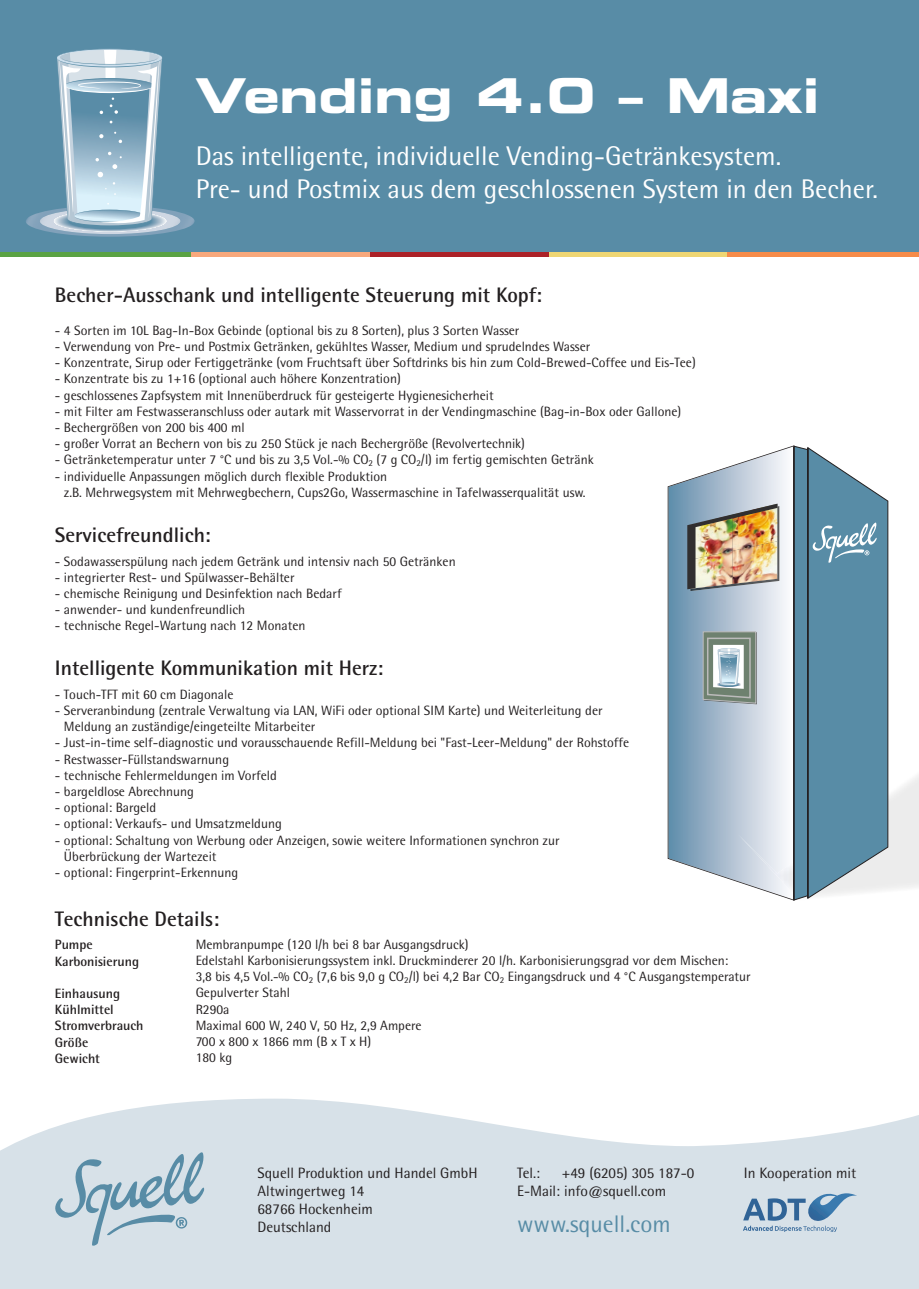
<style>
.page{position:relative;width:919px;height:1289px;background:#fff}
.page>*{position:absolute;margin:0;border:0;box-sizing:border-box;transform-origin:0 0}
.t1{font:48px "Eurostile Bold Extended Two";color:#fff}
.t2{font:27px/32.4px "Rotis Semi Sans";color:#fff}
.t3{font:24px "Rotis Semi Sans";color:#588ca6}
.t4{font:700 21px "Rotis Semi Sans";color:#231f20}
.t5{font:15px/18px "Rotis Semi Sans";color:#231f20}
.t6{font:13.5px/16.2px "Rotis Semi Sans";color:#231f20}
.t7{font:700 13.5px/16.2px "Rotis Semi Sans";color:#231f20}
</style>
<div class="page">
<img style="left:888px;top:770px;width:30px;height:119px">
<svg style="left:667px;top:446px;width:125px;height:454px"></svg>
<img style="left:690px;top:506px;width:89px;height:85px">
<img style="left:777px;top:506px;width:1px;height:73px">
<img style="left:687px;top:503px;width:90px;height:86px">
<svg style="left:0;top:1098px;width:918px;height:190px;background:#dce5eb"></svg>
<svg style="left:55px;top:1152px;width:149px;height:94px;background:#baced9"></svg>
<svg style="left:792px;top:445px;width:96px;height:456px;background:#6c96ac"></svg>
<svg style="left:743px;top:1191px;width:113px;height:40px;background:#a3bbd0"></svg>
<div style="left:0;top:0;width:918px;height:254px;background:#588ca6"></div>
<hr style="left:0;top:252px;width:191px;height:4px;background:#5aa244">
<hr style="left:191px;top:252px;width:179px;height:4px;background:#f8a87c">
<hr style="left:370px;top:252px;width:179px;height:4px;background:#ab2127">
<hr style="left:549px;top:252px;width:178px;height:4px;background:#efd673">
<hr style="left:727px;top:252px;width:191px;height:4px;background:#f68b49">
<svg style="left:702px;top:631px;width:54px;height:73px;background:#99a8a3"></svg>
<img style="left:26px;top:212px;width:168px;height:25px">
<img style="left:40px;top:209px;width:140px;height:25px">
<div style="left:58px;top:212px;width:104px;height:19px;background:#bbcad7;border-radius:50%"></div>
<svg style="left:59px;top:212px;width:102px;height:19px"></svg>
<div style="left:59px;top:212px;width:102px;height:18px;background:#8facc0;border-radius:50%"></div>
<div style="left:60px;top:212px;width:100px;height:18px;background:#93aec1;border-radius:50%"></div>
<div style="left:61px;top:212px;width:98px;height:18px;background:#8eabbf;border-radius:50%"></div>
<div style="left:62px;top:212px;width:96px;height:18px;background:#87a6bb;border-radius:50%"></div>
<svg style="left:64px;top:213px;width:92px;height:17px"></svg>
<div style="left:64px;top:213px;width:92px;height:16px;background:#628faa;border-radius:50%"></div>
<div style="left:65px;top:213px;width:90px;height:16px;background:#588ca6;border-radius:50%"></div>
<svg style="left:57px;top:48px;width:105px;height:179px"></svg>
<h1 class="t1" style="left:195px;top:62px;width:625px">Vending 4.0 – Maxi</h1>
<h2 class="t2" style="left:196px;top:140px;width:683px">Das intelligente, individuelle Vending-Getränkesystem.<br>Pre- und Postmix aus dem geschlossenen System in den Becher.</h2>
<h3 class="t4" style="left:55px;top:282px;width:488px">Becher-Ausschank und intelligente Steuerung mit Kopf:</h3>
<p class="t6" style="left:55px;top:322px;width:466px">- 4 Sorten im 10L Bag-In-Box Gebinde (optional bis zu 8 Sorten), plus 3 Sorten Wasser</p>
<p class="t6" style="left:55px;top:338px;width:537px">- Verwendung von Pre- und Postmix Getränken, gekühltes Wasser, Medium und sprudelndes Wasser</p>
<p class="t6" style="left:55px;top:354px;width:642px">- Konzentrate, Sirup oder Fertiggetränke (vom Fruchtsaft über Softdrinks bis hin zum Cold-Brewed-Coffee und Eis-Tee)</p>
<p class="t6" style="left:55px;top:370px;width:347px">- Konzentrate bis zu 1+16 (optional auch höhere Konzentration)</p>
<p class="t6" style="left:55px;top:387px;width:440px">- geschlossenes Zapfsystem mit Innenüberdruck für gesteigerte Hygienesicherheit</p>
<p class="t6" style="left:55px;top:403px;width:627px">- mit Filter am Festwasseranschluss oder autark mit Wasservorrat in der Vendingmaschine (Bag-in-Box oder Gallone)</p>
<p class="t6" style="left:55px;top:419px;width:191px">- Bechergrößen von 200 bis 400 ml</p>
<p class="t6" style="left:55px;top:435px;width:471px">- großer Vorrat an Bechern von bis zu 250 Stück je nach Bechergröße (Revolvertechnik)</p>
<p class="t6" style="left:55px;top:451px;width:540px">- Getränketemperatur unter 7 °C und bis zu 3,5 Vol.-% CO<sub>2</sub> (7 g CO<sub>2</sub>/l) im fertig gemischten Getränk</p>
<p class="t6" style="left:64px;top:468px;width:523px;text-indent:-9px">- individuelle Anpassungen möglich durch flexible Produktion<br>z.B. Mehrwegsystem mit Mehrwegbechern, Cups2Go, Wassermaschine in Tafelwasserqualität usw.</p>
<h3 class="t4" style="left:55px;top:522px;width:157px">Servicefreundlich:</h3>
<p class="t6" style="left:55px;top:553px;width:402px">- Sodawasserspülung nach jedem Getränk und intensiv nach 50 Getränken</p>
<p class="t6" style="left:55px;top:569px;width:241px">- integrierter Rest- und Spülwasser-Behälter</p>
<p class="t6" style="left:55px;top:585px;width:288px">- chemische Reinigung und Desinfektion nach Bedarf</p>
<p class="t6" style="left:55px;top:601px;width:192px">- anwender- und kundenfreundlich</p>
<p class="t6" style="left:55px;top:617px;width:252px">- technische Regel-Wartung nach 12 Monaten</p>
<h3 class="t4" style="left:55px;top:655px;width:330px">Intelligente Kommunikation mit Herz:</h3>
<p class="t6" style="left:55px;top:686px;width:180px">- Touch-TFT mit 60 cm Diagonale</p>
<p class="t6" style="left:64px;top:702px;width:540px;text-indent:-9px">- Serveranbindung (zentrale Verwaltung via LAN, WiFi oder optional SIM Karte) und Weiterleitung der<br>Meldung an zuständige/eingeteilte Mitarbeiter</p>
<p class="t6" style="left:55px;top:734px;width:575px">- Just-in-time self-diagnostic und vorausschauende Refill-Meldung bei "Fast-Leer-Meldung" der Rohstoffe</p>
<p class="t6" style="left:55px;top:750px;width:176px">- Restwasser-Füllstandswarnung</p>
<p class="t6" style="left:55px;top:767px;width:223px">- technische Fehlermeldungen im Vorfeld</p>
<p class="t6" style="left:55px;top:783px;width:140px">- bargeldlose Abrechnung</p>
<p class="t6" style="left:55px;top:799px;width:103px">- optional: Bargeld</p>
<p class="t6" style="left:55px;top:815px;width:228px">- optional: Verkaufs- und Umsatzmeldung</p>
<p class="t6" style="left:64px;top:831px;width:497px;text-indent:-9px">- optional: Schaltung von Werbung oder Anzeigen, sowie weitere Informationen synchron zur<br>Überbrückung der Wartezeit</p>
<p class="t6" style="left:55px;top:864px;width:185px">- optional: Fingerprint-Erkennung</p>
<h3 class="t4" style="left:55px;top:906px;width:166px">Technische Details:</h3>
<p class="t7" style="left:55px;top:936px;width:86px">Pumpe<br>Karbonisierung</p>
<p class="t7" style="left:55px;top:985px;width:90px">Einhausung<br>Kühlmittel<br>Stromverbrauch<br>Größe<br>Gewicht</p>
<p class="t6" style="left:196px;top:936px;width:556px">Membranpumpe (120 l/h bei 8 bar Ausgangsdruck)<br>Edelstahl Karbonisierungssystem inkl. Druckminderer 20 l/h. Karbonisierungsgrad vor dem Mischen:<br>3,8 bis 4,5 Vol.-% CO<sub>2</sub> (7,6 bis 9,0 g CO<sub>2</sub>/l) bei 4,2 Bar CO<sub>2</sub> Eingangsdruck und 4 °C Ausgangstemperatur Gepulverter Stahl<br>R290a<br>Maximal 600 W, 240 V, 50 Hz, 2,9 Ampere<br>700 x 800 x 1866 mm (B x T x H)<br>180 kg</p>
<p class="t5" style="left:517px;top:1163px;width:179px;text-indent:45px">+49 (6205) 305 187-0<br>E-Mail: info@squell.com</p>
<h3 class="t3" style="left:517px;top:1209px;width:155px">www.squell.com</h3>
<p class="t5" style="left:257px;top:1163px;width:222px">Squell Produktion und Handel GmbH</p>
<p class="t5" style="left:743px;top:1163px;width:114px">In Kooperation mit</p>
<p class="t5" style="left:257px;top:1181px;width:117px">Altwingertweg 14<br>68766 Hockenheim<br>Deutschland</p>
<p class="t5" style="left:517px;top:1163px;width:25px">Tel.:</p>
</div>
